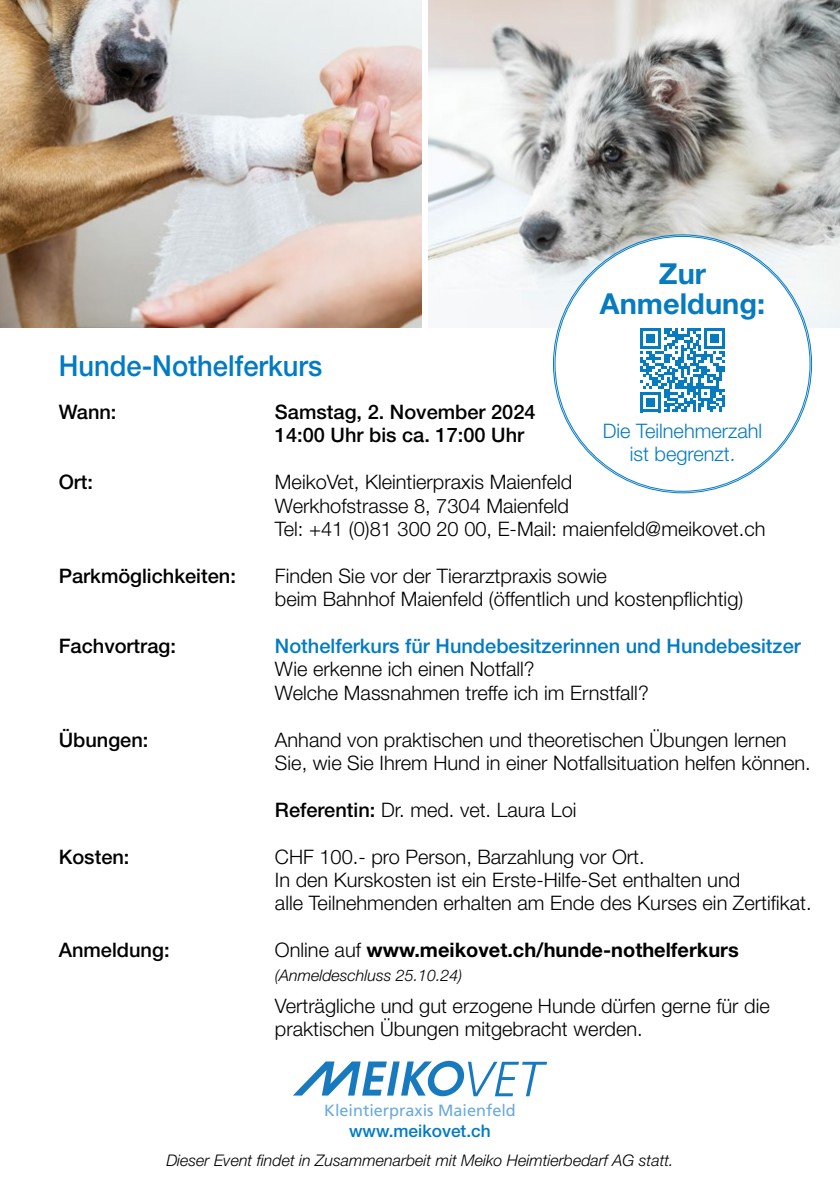
<style>
.page{position:relative;width:840px;height:1191px;background:#fff}
.page>*{position:absolute;margin:0;border:0;box-sizing:border-box;transform-origin:0 0}
.t1{font:500 29px "Helvetica Neue LT Std";color:#007bc4;scale:.94 1}
.t2{font:700 29px/30px "Helvetica Neue LT Std";color:#077bc0;text-align:center}
.t3{font:300 20px/23.4px "Helvetica Neue LT Std";color:#000}
.t4{font:500 20px/23.4px "Helvetica Neue LT Std";color:#000}
.t5{font:500 20px "Helvetica Neue LT Std";color:#007bc4}
.t6{font:700 20px "Helvetica Neue LT Std";color:#000}
.t7{font:300 20px/23.4px "Helvetica Neue LT Std";color:#077bc0;text-align:center}
.t8{font:500 17.4px "Helvetica Neue LT Std";color:#007bc4}
.t9{font:16.2px "Frutiger LT Std";color:#6aaadd}
.t10{font:italic 300 16px "Helvetica Neue LT Std";color:#000}
.s1{font-weight:500}
.s2{font-weight:300}
</style>
<div class="page">
<img style="left:0;top:0;width:421px;height:327px">
<img style="left:428px;top:0;width:411px;height:327px">
<svg style="left:293px;top:1060px;width:254px;height:36px"></svg>
<div style="left:554px;top:236px;width:256px;height:256px;background:#fff;border-radius:50%"></div>
<svg style="left:640px;top:328px;width:84px;height:84px"></svg>
<h1 class="t2" style="left:599px;top:258px;width:166px">Zur<br>Anmeldung:</h1>
<h1 class="t1" style="left:59px;top:348px;width:281px">Hunde-Nothelferkurs</h1>
<p class="t4" style="left:59px;top:400px;width:59px">Wann:</p>
<p class="t4" style="left:275px;top:400px;width:262px">Samstag, 2. November 2024<br>14:00 Uhr bis ca. 17:00 Uhr</p>
<p class="t4" style="left:59px;top:470px;width:36px">Ort:</p>
<p class="t3" style="left:275px;top:470px;width:492px">MeikoVet, Kleintierpraxis Maienfeld<br>Werkhofstrasse 8, 7304 Maienfeld<br>Tel: +41 (0)81 300 20 00, E-Mail: maienfeld@meikovet.ch</p>
<p class="t4" style="left:59px;top:564px;width:179px">Parkmöglichkeiten:</p>
<p class="t3" style="left:275px;top:563px;width:469px">Finden Sie vor der Tierarztpraxis sowie<br>beim Bahnhof Maienfeld (öffentlich und kostenpflichtig)</p>
<p class="t4" style="left:59px;top:634px;width:119px">Fachvortrag:</p>
<p class="t5" style="left:275px;top:634px;width:527px">Nothelferkurs für Hundebesitzerinnen und Hundebesitzer</p>
<p class="t3" style="left:275px;top:657px;width:375px">Wie erkenne ich einen Notfall?<br>Welche Massnahmen treffe ich im Ernstfall?</p>
<p class="t4" style="left:59px;top:727px;width:91px">Übungen:</p>
<p class="t3" style="left:275px;top:727px;width:537px">Anhand von praktischen und theoretischen Übungen lernen<br>Sie, wie Sie Ihrem Hund in einer Notfallsituation helfen können.</p>
<p class="t3" style="left:275px;top:797px;width:303px"><span class="s1">Referentin:</span> Dr. med. vet. Laura Loi</p>
<p class="t4" style="left:59px;top:844px;width:72px">Kosten:</p>
<p class="t3" style="left:275px;top:844px;width:538px">CHF 100.- pro Person, Barzahlung vor Ort.<br>In den Kurskosten ist ein Erste-Hilfe-Set enthalten und<br>alle Teilnehmenden erhalten am Ende des Kurses ein Zertifikat.</p>
<p class="t4" style="left:59px;top:938px;width:112px">Anmeldung:</p>
<p class="t6" style="left:275px;top:937px;width:465px"><span class="s2">Online auf</span> www.meikovet.ch/hunde-nothelferkurs</p>
<p class="t10" style="left:275px;top:965px;width:189px">(Anmeldeschluss 25.10.24)</p>
<p class="t3" style="left:275px;top:993px;width:496px">Verträgliche und gut erzogene Hunde dürfen gerne für die praktischen Übungen mitgebracht werden.</p>
<p class="t7" style="left:602px;top:419px;width:161px">Die Teilnehmerzahl ist begrenzt.</p>
<p class="t9" style="left:324px;top:1101px;width:193px">Kleintierpraxis Maienfeld</p>
<p class="t8" style="left:349px;top:1120px;width:143px">www.meikovet.ch</p>
<p class="t10" style="left:166px;top:1150px;width:508px">Dieser Event findet in Zusammenarbeit mit Meiko Heimtierbedarf AG statt.</p>
</div>
